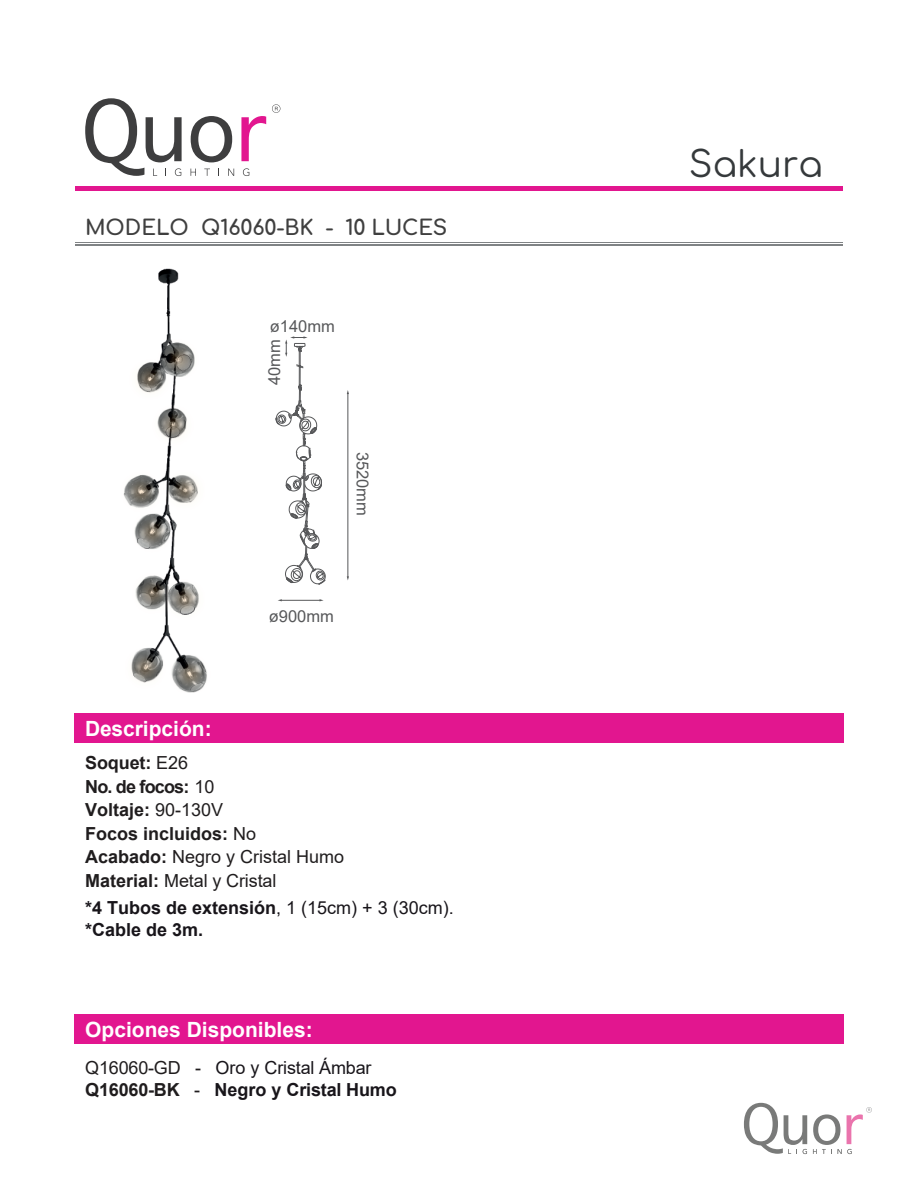
<style>
.page{position:relative;width:918px;height:1188px;background:#fff}
.page>*{position:absolute;margin:0;border:0;box-sizing:border-box;transform-origin:0 0}
.t1{font:36px "Comfortaa";color:#35393b}
.t2{font:700 21px "Arial";color:#fff}
.t3{font:700 21px "Comfortaa";letter-spacing:-.01em;color:#3f3f3f}
.t4{font:700 18px/23.5px "Arial";color:#201d1e}
.t5{font:700 18px/21.6px "Arial";color:#18151a}
.t6{font:16.5px "Arial";color:#57585a}
.s1{font-weight:400}
.s2{font-weight:400;color:#201d1e}
.s3{color:#201d1e}
</style>
<div class="page">
<div style="left:74px;top:1015px;width:770px;height:29px;background:#e2168f"></div>
<hr style="left:75px;top:187px;width:768px;height:4px;background:#e2168f">
<hr style="left:75px;top:245px;width:768px;height:1px;background:#808385">
<hr style="left:75px;top:242px;width:768px;height:1px;background:#808385">
<svg style="left:744px;top:1103px;width:63px;height:51px"></svg>
<svg style="left:813px;top:1107px;width:59px;height:47px"></svg>
<div style="left:74px;top:714px;width:770px;height:29px;background:#e2168f"></div>
<svg style="left:241px;top:116px;width:25px;height:45px"></svg>
<svg style="left:191px;top:116px;width:41px;height:46px"></svg>
<svg style="left:85px;top:98px;width:97px;height:78px"></svg>
<svg style="left:191px;top:169px;width:5px;height:7px"></svg>
<svg style="left:204px;top:169px;width:6px;height:7px"></svg>
<svg style="left:228px;top:169px;width:6px;height:7px"></svg>
<svg style="left:243px;top:168px;width:6px;height:8px"></svg>
<svg style="left:272px;top:104px;width:8px;height:9px"></svg>
<img style="left:123px;top:268px;width:84px;height:425px">
<hr style="left:348px;top:393px;width:1px;height:184px;background:#57585a">
<svg style="left:243px;top:336px;width:83px;height:679px"></svg>
<p class="t3" style="left:85px;top:208px;width:364px">MODELO Q16060-BK - 10 LUCES</p>
<p class="t2" style="left:85px;top:714px;width:128px">Descripción:</p>
<p class="t6" style="left:270px;top:315px;width:67px">ø140mm</p>
<p class="t6" style="left:263px;top:385px;width:47px;rotate:-90deg">40mm</p>
<p class="t6" style="left:374px;top:452px;width:66px;rotate:90deg">3520mm</p>
<p class="t6" style="left:269px;top:605px;width:67px">ø900mm</p>
<p class="t4" style="left:85px;top:751px;width:261px">Soquet: <span class="s1">E26<br></span>No. de focos: <span class="s1">10<br></span>Voltaje: <span class="s1">90-130V<br></span>Focos incluidos: <span class="s1">No<br></span>Acabado: <span class="s1">Negro y Cristal Humo<br></span>Material: <span class="s1">Metal y Cristal</span></p>
<p class="t5" style="left:85px;top:898px;width:370px">*4 Tubos de extensión<span class="s1">, 1 (15cm) + 3 (30cm). </span>*Cable de 3m.</p>
<p class="t2" style="left:85px;top:1014px;width:229px">Opciones Disponibles:</p>
<p class="t5" style="left:85px;top:1057px;width:313px"><span class="s2">Q16060-GD -</span> <span class="s1">Oro y Cristal Ámbar<br></span><span class="s3">Q16060-BK</span> <span class="s2">-</span> Negro y Cristal Humo</p>
<h1 class="t1" style="left:689px;top:131px;width:136px">Sakura</h1>
</div>
